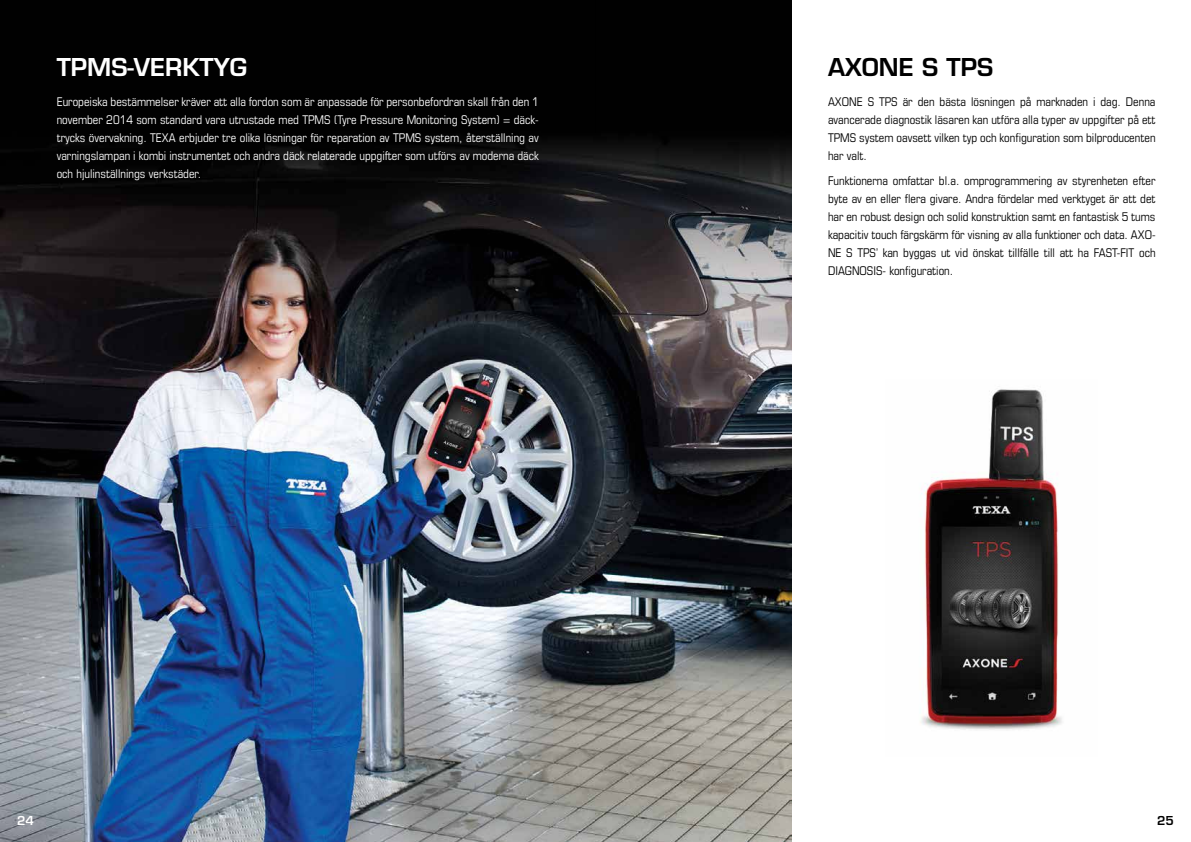
<style>
.page{position:relative;width:1191px;height:842px;background:#fff}
.page>*{position:absolute;margin:0;border:0;box-sizing:border-box;transform-origin:0 0}
.t1{font:600 24px "Eurostile";color:#fff}
.t2{font:600 24px "Eurostile";color:#000}
.t3{font:condensed 12px/18px "Eurostile";color:#000;text-align:justify}
.t4{font:condensed 12px/18px "Eurostile";color:#fff;text-align:justify}
.t5{font:600 12px "Eurostile";color:#fff}
.t6{font:600 12px "Eurostile";color:#000}
</style>
<div class="page">
<img style="left:0;top:0;width:791px;height:842px">
<img style="left:920px;top:389px;width:142px;height:341px">
<h1 class="t1" style="left:57px;top:52px;width:192px">TPMS-VERKTYG</h1>
<p class="t4" style="left:57px;top:92px;width:483px">Europeiska bestämmelser kräver att alla fordon som är anpassade för personbefordran skall från den 1 november 2014 som standard vara utrustade med TPMS (Tyre Pressure Monitoring System) = däck&shy;trycks övervakning. TEXA erbjuder tre olika lösningar för reparation av TPMS system, återställning av varningslampan i kombi instrumentet och andra däck relaterade uppgifter som utförs av moderna däck och hjulinställnings verkstäder.</p>
<h1 class="t2" style="left:828px;top:52px;width:167px">AXONE S TPS</h1>
<p class="t3" style="left:828px;top:92px;width:329px">AXONE S TPS är den bästa lösningen på marknaden i dag. Denna avancerade diagnostik läsaren kan utföra alla typer av uppgifter på ett TPMS system oavsett vilken typ och konfiguration som bilproducenten har valt.</p>
<p class="t3" style="left:828px;top:171px;width:329px">Funktionerna omfattar bl.a. omprogrammering av styrenheten efter byte av en eller flera givare. Andra fördelar med verktyget är att det har en robust design och solid konstruktion samt en fantastisk 5 tums kapacitiv touch färgskärm för visning av alla funktioner och data. AXO-NE S TPS’ kan byggas ut vid önskat tillfälle till att ha FAST-FIT och DIAGNOSIS- konfiguration.</p>
<p class="t5" style="left:17px;top:813px;width:18px">24</p>
<p class="t6" style="left:1157px;top:813px;width:18px">25</p>
</div>
